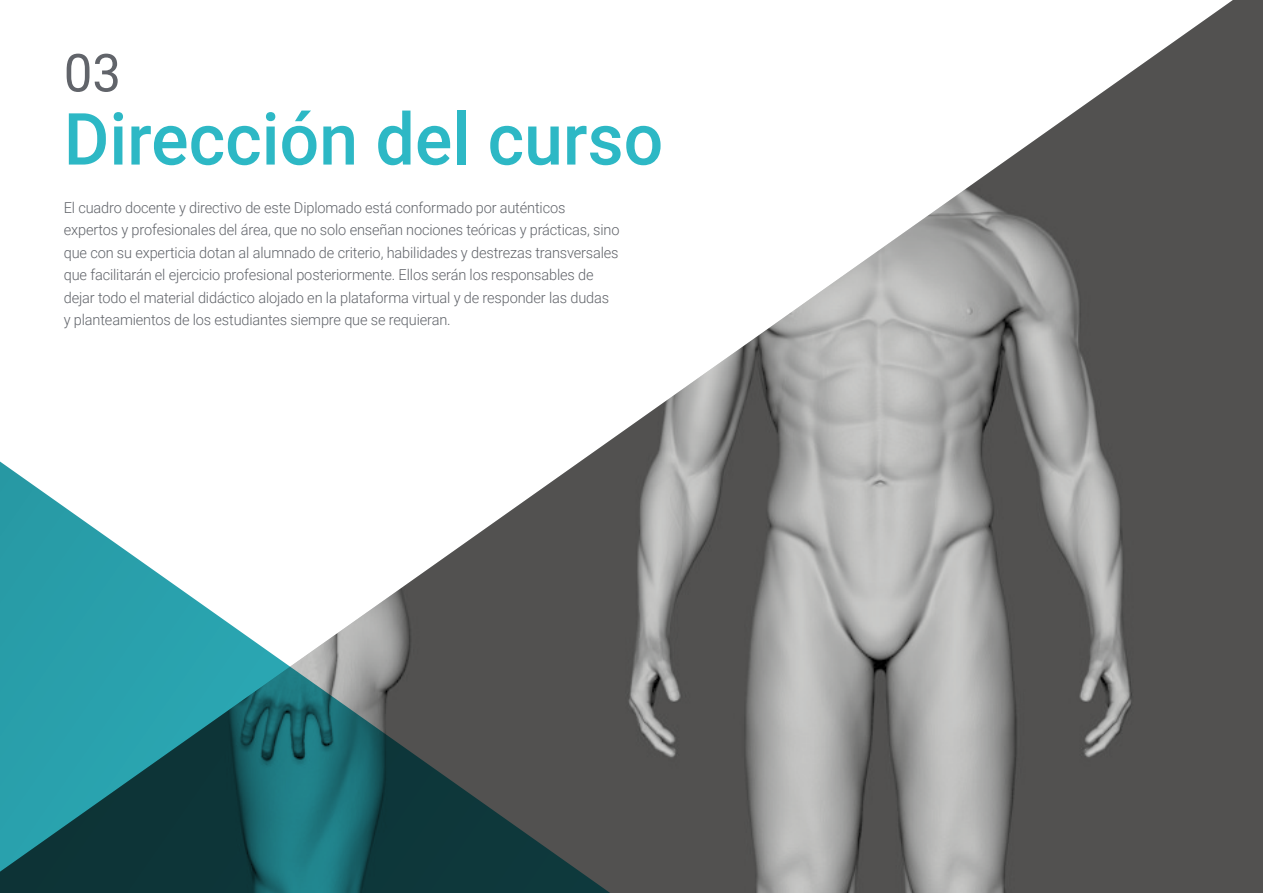
<style>
.page{position:relative;width:1263px;height:893px;background:#fff}
.page>*{position:absolute;margin:0;border:0;box-sizing:border-box;transform-origin:0 0}
.t1{font:500 72px "Roboto";color:#2db8c5}
.t2{font:52.5px "Roboto";color:#61646a}
.t3{font:300 15px/22.5px "Roboto";letter-spacing:-.01em;color:#61646a}
</style>
<div class="page">
<img style="left:602px;top:0;width:661px;height:893px">
<svg style="left:0;top:446px;width:640px;height:447px"></svg>
<h2 class="t2" style="left:64px;top:36px;width:59px">03</h2>
<h1 class="t1" style="left:64px;top:89px;width:601px">Dirección del curso</h1>
<p class="t3" style="left:64px;top:195px;width:557px">El cuadro docente y directivo de este Diplomado está conformado por auténticos expertos y profesionales del área, que no solo enseñan nociones teóricas y prácticas, sino que con su experticia dotan al alumnado de criterio, habilidades y destrezas transversales que facilitarán el ejercicio profesional posteriormente. Ellos serán los responsables de dejar todo el material didáctico alojado en la plataforma virtual y de responder las dudas y planteamientos de los estudiantes siempre que se requieran.</p>
</div>
